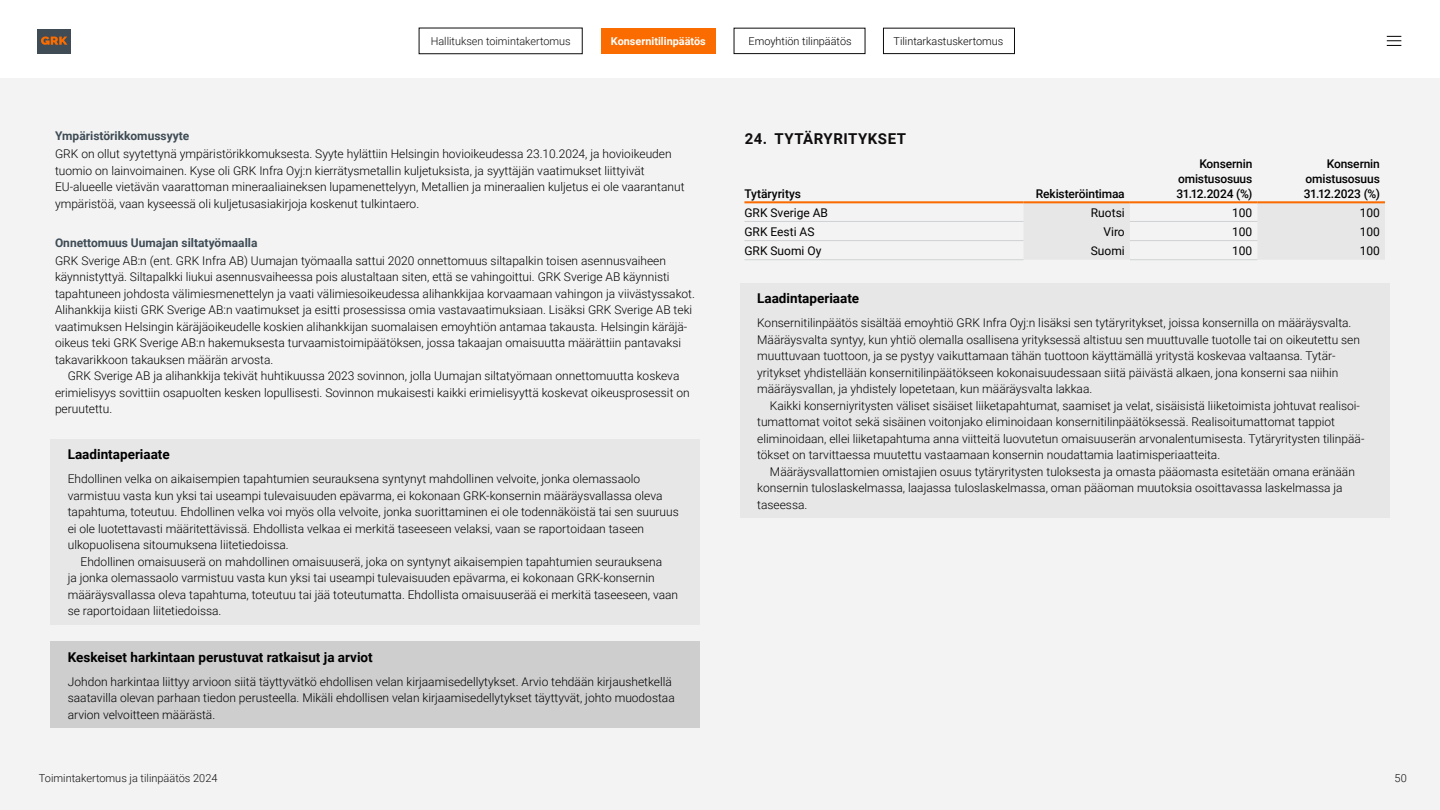
<style>
.page{position:relative;width:1440px;height:810px;background:#fff}
.page>*{position:absolute;margin:0;border:0;box-sizing:border-box;transform-origin:0 0}
.TP_Liitetieto_nro__1{font:700 15px "Roboto";letter-spacing:.035em;color:#0f0c0c}
.Keskeiset_harkintaan_perustuvat_leips{font:700 13.5px "Roboto";color:#000}
.Laadintaperiaate_leipis{font:700 13.5px "Roboto";color:#000}
.Liitetieto_leipis_16pt___22{font:300 12px/16.5px "Roboto";color:#000}
.Laadintaperiaate_leipis_sisennetty{font:300 12px/16.5px "Roboto";color:#000}
.Laadintaperiaate_leipis-2{font:300 12px/16.5px "Roboto";color:#000}
.Keskeiset_harkintaan_perustuvat_leips-2{font:300 12px/16.5px "Roboto";color:#000}
.Liitetieto_leipis_16_22_sisennetty{font:300 12px/16.5px "Roboto";color:#000}
.header_right{font:500 12px/15px "Roboto";letter-spacing:-.015em;color:#000;text-align:justify}
.table_right{font:12px "Roboto";color:#000}
.H3_liitetiedoissa{font:700 12px "Roboto";color:#3f4c55}
.table_left{font:12px "Roboto";color:#000}
.Liitetieto_leipis_16pt___22-2{font:700 12px "Roboto";color:#3f4c55}
.header_left{font:500 12px "Roboto";color:#000}
.t1{font:300 10.95px "Roboto";color:#0f0c0c}
.t2{font:300 10.88px "Roboto";color:#000}
.t3{font:300 10.88px "Roboto";color:#0f0c0c}
.t4{font:700 10.88px "Roboto";color:#fff}
</style>
<div class="page">
<div style="left:0;top:79px;width:1440px;height:731px;background:#f3f3f3"></div>
<div style="left:37px;top:29px;width:34px;height:25px;background:#3f4c55"></div>
<svg style="left:41px;top:36px;width:26px;height:9px"></svg>
<svg style="left:1387px;top:36px;width:14px;height:10px"></svg>
<div style="left:419px;top:28px;width:163px;height:26px;border:1px solid #0f0c0c"></div>
<div style="left:601px;top:28px;width:114px;height:26px;background:#fa6c00"></div>
<div style="left:734px;top:28px;width:131px;height:26px;border:1px solid #0f0c0c"></div>
<div style="left:883px;top:28px;width:132px;height:26px;border:1px solid #0f0c0c"></div>
<div style="left:51px;top:440px;width:649px;height:119px;background:#e7e7e7"></div>
<div style="left:51px;top:542px;width:649px;height:83px;background:#e7e7e7"></div>
<div style="left:51px;top:642px;width:649px;height:86px;background:#cfcece"></div>
<div style="left:740px;top:284px;width:649px;height:119px;background:#e7e7e7"></div>
<div style="left:740px;top:386px;width:649px;height:132px;background:#e7e7e7"></div>
<svg style="left:1024px;top:203px;width:361px;height:57px"></svg>
<hr style="left:744px;top:201px;width:280px;height:2px;background:#fa6c00">
<hr style="left:744px;top:221px;width:280px;height:1px;background:#cfd2d4">
<hr style="left:744px;top:240px;width:280px;height:1px;background:#cfd2d4">
<hr style="left:744px;top:260px;width:280px;height:1px;background:#cfd2d4">
<hr style="left:1024px;top:201px;width:106px;height:2px;background:#fa6c00">
<hr style="left:1130px;top:201px;width:127px;height:2px;background:#fa6c00">
<hr style="left:1257px;top:201px;width:128px;height:2px;background:#fa6c00">
<hr style="left:1130px;top:221px;width:127px;height:1px;background:#cfd2d4">
<hr style="left:1130px;top:240px;width:127px;height:1px;background:#cfd2d4">
<hr style="left:1130px;top:260px;width:127px;height:1px;background:#cfd2d4">
<p class="t3" style="left:431px;top:33px;width:141px">Hallituksen toimintakertomus</p>
<p class="t4" style="left:611px;top:33px;width:96px">Konsernitilinpäätös</p>
<p class="t2" style="left:749px;top:33px;width:104px">Emoyhtiön tilinpäätös</p>
<p class="t2" style="left:894px;top:33px;width:111px">Tilintarkastuskertomus</p>
<p class="Liitetieto_leipis_16pt___22-2" style="left:55px;top:128px;width:136px">Ympäristörikkomussyyte</p>
<p class="Liitetieto_leipis_16pt___22" style="left:55px;top:145px;width:631px">GRK on ollut syytettynä ympäristörikkomuksesta. Syyte hylättiin Helsingin hovioikeudessa 23. 10.2024, ja hovioikeuden tuomio on lainvoimainen. Kyse oli GRK Infra Oyj:n kierrätysmetallin kuljetuksista, ja syyttäjän vaatimukset liittyivät EU-alueelle vietävän vaarattoman mineraaliaineksen lupamenettelyyn, Metallien ja mineraalien kuljetus ei ole vaarantanut ympäristöä, vaan kyseessä oli kuljetusasiakirjoja koskenut tulkintaero.</p>
<p class="H3_liitetiedoissa" style="left:55px;top:234px;width:204px">Onnettomuus Uumajan siltatyömaalla</p>
<p class="Liitetieto_leipis_16pt___22" style="left:55px;top:252px;width:640px">GRK Sverige AB:n (ent. GRK Infra AB) Uumajan työmaalla sattui 2020 onnettomuus siltapalkin toisen asennusvaiheen käynnistyttyä. Siltapalkki liukui asennusvaiheessa pois alustaltaan siten, että se vahingoittui. GRK Sverige AB käynnisti tapahtuneen johdosta välimiesmenettelyn ja vaati välimiesoikeudessa alihankkijaa korvaamaan vahingon ja viivästyssakot.<br>Alihankkija kiisti GRK Sverige AB:n vaatimukset ja esitti prosessissa omia vastavaatimuksiaan. Lisäksi GRK Sverige AB teki vaatimuksen Helsingin käräjäoikeudelle koskien alihankkijan suomalaisen emoyhtiön antamaa takausta. Helsingin käräjä&shy;oikeus teki GRK Sverige AB:n hakemuksesta turvaamistoimipäätöksen, jossa takaajan omaisuutta määrättiin pantavaksi takavarikkoon takauksen määrän arvosta.</p>
<p class="Liitetieto_leipis_16_22_sisennetty" style="left:55px;top:367px;width:636px;text-indent:13px">GRK Sverige AB ja alihankkija tekivät huhtikuussa 2023 sovinnon, jolla Uumajan siltatyömaan onnettomuutta koskeva erimielisyys sovittiin osapuolten kesken lopullisesti. Sovinnon mukaisesti kaikki erimielisyyttä koskevat oikeusprosessit on peruutettu.</p>
<p class="Laadintaperiaate_leipis" style="left:68px;top:445px;width:104px">Laadintaperiaate</p>
<p class="Laadintaperiaate_leipis-2" style="left:68px;top:470px;width:613px">Ehdollinen velka on aikaisempien tapahtumien seurauksena syntynyt mahdollinen velvoite, jonka olemassaolo varmistuu vasta kun yksi tai useampi tulevaisuuden epävarma, ei kokonaan GRK-konsernin määräysvallassa oleva tapahtuma, toteutuu. Ehdollinen velka voi myös olla velvoite, jonka suorittaminen ei ole todennäköistä tai sen suuruus ei ole luotettavasti määritettävissä. Ehdollista velkaa ei merkitä taseeseen velaksi, vaan se raportoidaan taseen ulkopuolisena sitoumuksena liitetiedoissa.</p>
<p class="Laadintaperiaate_leipis_sisennetty" style="left:68px;top:553px;width:612px;text-indent:13px">Ehdollinen omaisuuserä on mahdollinen omaisuuserä, joka on syntynyt aikaisempien tapahtumien seurauksena<br>ja jonka olemassaolo varmistuu vasta kun yksi tai useampi tulevaisuuden epävarma, ei kokonaan GRK-konsernin määräysvallassa oleva tapahtuma, toteutuu tai jää toteutumatta. Ehdollista omaisuuserää ei merkitä taseeseen, vaan se raportoidaan liitetiedoissa.</p>
<p class="Keskeiset_harkintaan_perustuvat_leips" style="left:68px;top:647px;width:307px">Keskeiset harkintaan perustuvat ratkaisut ja arviot</p>
<p class="Keskeiset_harkintaan_perustuvat_leips-2" style="left:68px;top:673px;width:609px">Johdon harkintaa liittyy arvioon siitä täyttyvätkö ehdollisen velan kirjaamisedellytykset. Arvio tehdään kirjaushetkellä saatavilla olevan parhaan tiedon perusteella. Mikäli ehdollisen velan kirjaamisedellytykset täyttyvät, johto muodostaa arvion velvoitteen määrästä.</p>
<p class="TP_Liitetieto_nro__1" style="left:745px;top:128px;width:163px">24. TYTÄRYRITYKSET</p>
<p class="header_left" style="left:744px;top:185px;width:58px">Tytäryritys</p>
<p class="header_right" style="left:1036px;top:186px;width:90px">Rekisteröintimaa</p>
<p class="header_right" style="left:1176px;top:156px;width:78px;text-indent:23px">Konsernin omistusosuus 31.12.2024 (%)</p>
<p class="header_right" style="left:1304px;top:156px;width:78px;text-indent:23px">Konsernin omistusosuus 31.12.2023 (%)</p>
<p class="table_left" style="left:744px;top:205px;width:85px">GRK Sverige AB</p>
<p class="table_right" style="left:1091px;top:205px;width:35px">Ruotsi</p>
<p class="table_right" style="left:1232px;top:205px;width:22px">100</p>
<p class="table_right" style="left:1360px;top:205px;width:22px">100</p>
<p class="table_left" style="left:744px;top:224px;width:72px">GRK Eesti AS</p>
<p class="table_right" style="left:1103px;top:224px;width:23px">Viro</p>
<p class="table_right" style="left:1232px;top:224px;width:22px">100</p>
<p class="table_right" style="left:1360px;top:224px;width:22px">100</p>
<p class="table_left" style="left:744px;top:243px;width:78px">GRK Suomi Oy</p>
<p class="table_right" style="left:1091px;top:243px;width:35px">Suomi</p>
<p class="table_right" style="left:1232px;top:243px;width:22px">100</p>
<p class="table_right" style="left:1360px;top:243px;width:22px">100</p>
<p class="Laadintaperiaate_leipis" style="left:757px;top:289px;width:104px">Laadintaperiaate</p>
<p class="Laadintaperiaate_leipis-2" style="left:757px;top:314px;width:604px">Konsernitilinpäätös sisältää emoyhtiö GRK Infra Oyj:n lisäksi sen tytäryritykset, joissa konsernilla on määräysvalta.<br>Määräysvalta syntyy, kun yhtiö olemalla osallisena yrityksessä altistuu sen muuttuvalle tuotolle tai on oikeutettu sen muuttuvaan tuottoon, ja se pystyy vaikuttamaan tähän tuottoon käyttämällä yritystä koskevaa valtaansa. Tytär-- yritykset yhdistellään konsernitilinpäätökseen kokonaisuudessaan siitä päivästä alkaen, jona konserni saa niihin määräysvallan, ja yhdistely lopetetaan, kun määräysvalta lakkaa.</p>
<p class="Laadintaperiaate_leipis_sisennetty" style="left:757px;top:397px;width:609px;text-indent:13px">Kaikki konserniyritysten väliset sisäiset liiketapahtumat, saamiset ja velat, sisäisistä liiketoimista johtuvat realisoi&shy;tumattomat voitot sekä sisäinen voitonjako eliminoidaan konsernitilinpäätöksessä. Realisoitumattomat tappiot eliminoidaan, ellei liiketapahtuma anna viitteitä luovutetun omaisuuserän arvonalentumisesta. Tytäryritysten tilinpää&shy;tökset on tarvittaessa muutettu vastaamaan konsernin noudattamia laatimisperiaatteita.</p>
<p class="Laadintaperiaate_leipis_sisennetty" style="left:757px;top:463px;width:599px;text-indent:13px">Määräysvallattomien omistajien osuus tytäryritysten tuloksesta ja omasta pääomasta esitetään omana eränään konsernin tuloslaskelmassa, laajassa tuloslaskelmassa, oman pääoman muutoksia osoittavassa laskelmassa ja taseessa.</p>
<p class="t1" style="left:39px;top:770px;width:180px">Toimintakertomus ja tilinpäätös 2024</p>
<p class="t1" style="left:1395px;top:770px;width:14px">50</p>
</div>
